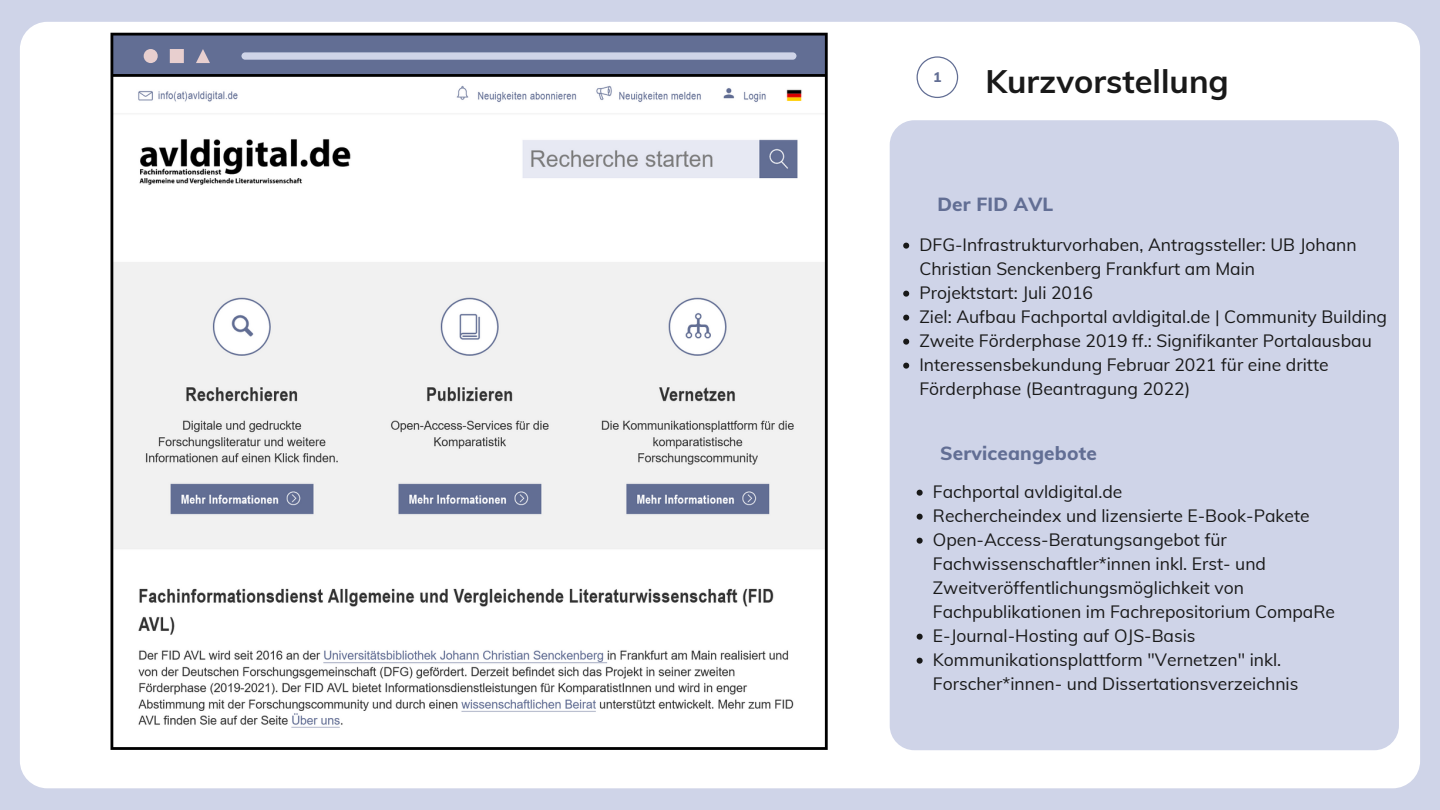
<style>
.page{position:relative;width:1440px;height:810px;background:#cfd4e8}
.page>*{position:absolute;margin:0;border:0;box-sizing:border-box;transform-origin:0 0}
.t1{font:700 32.6px "Muli";color:#191919}
.t2{font:800 19px "Muli";letter-spacing:.01em;color:#626e94}
.t3{font:17.5px/24px "Muli";color:#191919}
.t4{font:800 14px "Muli";color:#626e94}
</style>
<div class="page">
<div style="left:20px;top:22px;width:1400px;height:766px;background:#fff;border-radius:27px"></div>
<svg style="left:111px;top:33px;width:717px;height:717px"></svg>
<svg style="left:144px;top:49px;width:66px;height:14px"></svg>
<div style="left:241px;top:52px;width:556px;height:8px;background:#cfd4e8;border-radius:4px"></div>
<div style="left:890px;top:120px;width:509px;height:630px;background:#cfd4e8;border-radius:25px"></div>
<svg style="left:917px;top:56px;width:41px;height:42px"></svg>
<svg style="left:903px;top:243px;width:6px;height:6px"></svg>
<svg style="left:903px;top:291px;width:6px;height:6px"></svg>
<svg style="left:903px;top:315px;width:6px;height:6px"></svg>
<svg style="left:903px;top:339px;width:6px;height:6px"></svg>
<svg style="left:903px;top:363px;width:6px;height:6px"></svg>
<svg style="left:917px;top:490px;width:6px;height:6px"></svg>
<svg style="left:917px;top:514px;width:6px;height:6px"></svg>
<svg style="left:917px;top:538px;width:6px;height:6px"></svg>
<svg style="left:917px;top:634px;width:6px;height:6px"></svg>
<svg style="left:917px;top:658px;width:6px;height:6px"></svg>
<p class="t4" style="left:933px;top:68px;width:10px">1</p>
<h1 class="t1" style="left:985px;top:60px;width:245px">Kurzvorstellung</h1>
<p class="t2" style="left:937px;top:192px;width:117px">Der FID AVL</p>
<p class="t3" style="left:919px;top:232px;width:469px">DFG-Infrastrukturvorhaben, Antragssteller: UB Johann Christian Senckenberg Frankfurt am Main<br>Projektstart: Juli 2016<br>Ziel: Aufbau Fachportal avldigital.de | Community Building Zweite Förderphase 2019 ff.: Signifikanter Portalausbau Interessensbekundung Februar 2021 für eine dritte Förderphase (Beantragung 2022)</p>
<p class="t2" style="left:940px;top:441px;width:158px">Serviceangebote</p>
<p class="t3" style="left:933px;top:479px;width:404px">Fachportal avldigital.de<br>Rechercheindex und lizensierte E-Book-Pakete Open-Access-Beratungsangebot für Fachwissenschaftler*innen inkl. Erst- und Zweitveröffentlichungsmöglichkeit von Fachpublikationen im Fachrepositorium CompaRe E-Journal-Hosting auf OJS-Basis Kommunikationsplattform "Vernetzen" inkl.<br>Forscher*innen- und Dissertationsverzeichnis</p>
</div>
